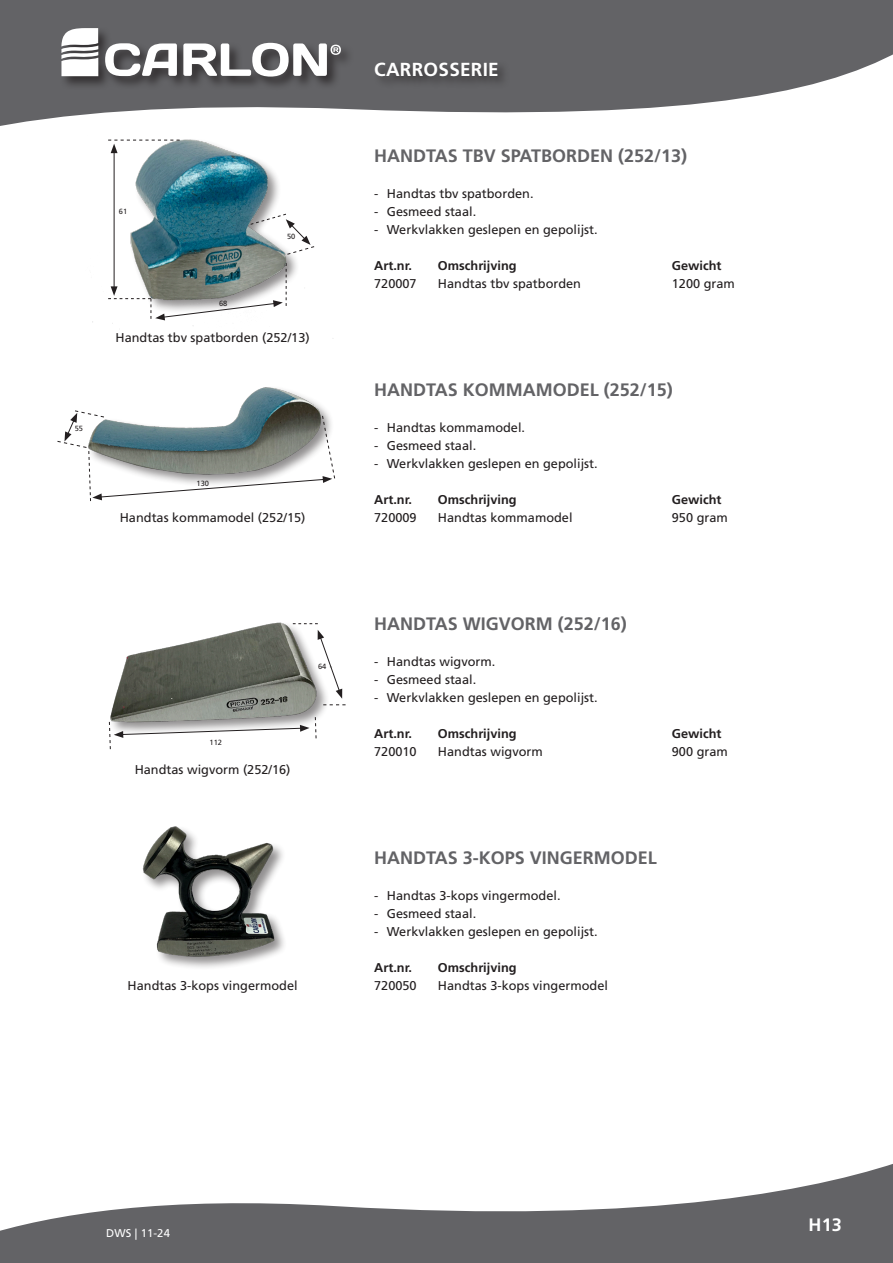
<style>
.page{position:relative;width:893px;height:1263px;background:#fff}
.page>*{position:absolute;margin:0;border:0;box-sizing:border-box;transform-origin:0 0}
.t1{font:700 18.9px "Frutiger LT Std";letter-spacing:.015em;color:#fff}
.t2{font:700 18px "Frutiger LT Std";color:#636366}
.t3{font:700 18px "Frutiger LT Std";color:#fff}
.plat{font:12.75px "Frutiger LT Std";color:#231f20}
.omschrijving{font:12.75px "Frutiger LT Std";color:#231f20}
.art_omschr_plat{font:12.75px "Frutiger LT Std";color:#231f20}
.art_omschr_vet{font:700 12.75px "Frutiger LT Std";color:#231f20}
.t4{font:11.25px "Frutiger LT Std";letter-spacing:.01em;color:#fff}
.t5{font:7.5px "Frutiger LT Std";color:#231f20}
</style>
<div class="page">
<svg style="left:0;top:1164px;width:893px;height:99px;fill:#636366"></svg>
<svg style="left:0;top:0;width:893px;height:126px;fill:#636366"></svg>
<div style="left:374px;top:60px;width:137px;height:30px;background:#231f20;opacity:.75"></div>
<div style="left:60px;top:26px;width:294px;height:65px;background:#231f20;opacity:.75"></div>
<svg style="left:105px;top:43px;width:72px;height:33px"></svg>
<svg style="left:183px;top:43px;width:158px;height:34px"></svg>
<svg style="left:61px;top:28px;width:37px;height:48px"></svg>
<img style="left:92px;top:139px;width:241px;height:200px">
<img style="left:240px;top:387px;width:85px;height:23px">
<img style="left:108px;top:622px;width:232px;height:102px">
<img style="left:142px;top:826px;width:142px;height:142px">
<hr style="left:114px;top:151px;width:1px;height:138px;background:#231f20">
<svg style="left:108px;top:140px;width:72px;height:13px"></svg>
<svg style="left:108px;top:263px;width:179px;height:57px"></svg>
<svg style="left:250px;top:213px;width:65px;height:42px"></svg>
<svg style="left:57px;top:410px;width:278px;height:92px"></svg>
<svg style="left:293px;top:623px;width:25px;height:1px"></svg>
<svg style="left:318px;top:630px;width:28px;height:75px"></svg>
<svg style="left:109px;top:716px;width:208px;height:34px"></svg>
<p class="t5" style="left:75px;top:424px;width:10px">55</p>
<p class="t5" style="left:119px;top:207px;width:10px">61</p>
<p class="t5" style="left:219px;top:299px;width:10px">68</p>
<p class="t5" style="left:287px;top:232px;width:10px">50</p>
<p class="omschrijving" style="left:116px;top:330px;width:196px">Handtas tbv spatborden (252/13)</p>
<p class="t5" style="left:197px;top:479px;width:14px">130</p>
<p class="omschrijving" style="left:120px;top:510px;width:187px">Handtas kommamodel (252/15)</p>
<p class="t5" style="left:210px;top:738px;width:14px">112</p>
<p class="omschrijving" style="left:135px;top:762px;width:157px">Handtas wigvorm (252/16)</p>
<p class="t5" style="left:318px;top:662px;width:10px">64</p>
<p class="omschrijving" style="left:128px;top:978px;width:172px">Handtas 3-kops vingermodel</p>
<p class="t1" style="left:374px;top:58px;width:126px">CARROSSERIE</p>
<p class="t2" style="left:374px;top:145px;width:314px">HANDTAS TBV SPATBORDEN (252/13)</p>
<p class="plat" style="left:374px;top:186px;width:161px">- Handtas tbv spatborden.</p>
<p class="plat" style="left:374px;top:204px;width:104px">- Gesmeed staal.</p>
<p class="plat" style="left:374px;top:222px;width:225px">- Werkvlakken geslepen en gepolijst.</p>
<p class="art_omschr_vet" style="left:374px;top:258px;width:39px">Art.nr.</p>
<p class="art_omschr_vet" style="left:438px;top:258px;width:80px">Omschrijving</p>
<p class="art_omschr_vet" style="left:672px;top:258px;width:51px">Gewicht</p>
<p class="art_omschr_plat" style="left:374px;top:276px;width:44px">720007</p>
<p class="art_omschr_plat" style="left:438px;top:276px;width:145px">Handtas tbv spatborden</p>
<p class="art_omschr_plat" style="left:672px;top:276px;width:65px">1200 gram</p>
<p class="t2" style="left:374px;top:379px;width:300px">HANDTAS KOMMAMODEL (252/15)</p>
<p class="plat" style="left:374px;top:420px;width:152px">- Handtas kommamodel.</p>
<p class="plat" style="left:374px;top:438px;width:104px">- Gesmeed staal.</p>
<p class="plat" style="left:374px;top:456px;width:225px">- Werkvlakken geslepen en gepolijst.</p>
<p class="art_omschr_vet" style="left:374px;top:492px;width:39px">Art.nr.</p>
<p class="art_omschr_vet" style="left:438px;top:492px;width:80px">Omschrijving</p>
<p class="art_omschr_vet" style="left:672px;top:492px;width:51px">Gewicht</p>
<p class="art_omschr_plat" style="left:374px;top:510px;width:44px">720009</p>
<p class="art_omschr_plat" style="left:438px;top:510px;width:136px">Handtas kommamodel</p>
<p class="art_omschr_plat" style="left:672px;top:510px;width:57px">950 gram</p>
<p class="t2" style="left:374px;top:613px;width:254px">HANDTAS WIGVORM (252/16)</p>
<p class="plat" style="left:374px;top:654px;width:123px">- Handtas wigvorm.</p>
<p class="plat" style="left:374px;top:672px;width:104px">- Gesmeed staal.</p>
<p class="plat" style="left:374px;top:690px;width:225px">- Werkvlakken geslepen en gepolijst.</p>
<p class="art_omschr_vet" style="left:374px;top:726px;width:39px">Art.nr.</p>
<p class="art_omschr_vet" style="left:438px;top:726px;width:80px">Omschrijving</p>
<p class="art_omschr_vet" style="left:672px;top:726px;width:51px">Gewicht</p>
<p class="art_omschr_plat" style="left:374px;top:744px;width:44px">720010</p>
<p class="art_omschr_plat" style="left:438px;top:744px;width:106px">Handtas wigvorm</p>
<p class="art_omschr_plat" style="left:672px;top:744px;width:57px">900 gram</p>
<p class="t2" style="left:374px;top:847px;width:284px">HANDTAS 3-KOPS VINGERMODEL</p>
<p class="omschrijving" style="left:374px;top:888px;width:188px">- Handtas 3-kops vingermodel.</p>
<p class="omschrijving" style="left:374px;top:906px;width:104px">- Gesmeed staal.</p>
<p class="omschrijving" style="left:374px;top:924px;width:225px">- Werkvlakken geslepen en gepolijst.</p>
<p class="art_omschr_vet" style="left:374px;top:960px;width:39px">Art.nr.</p>
<p class="art_omschr_vet" style="left:438px;top:960px;width:80px">Omschrijving</p>
<p class="art_omschr_plat" style="left:374px;top:978px;width:44px">720050</p>
<p class="art_omschr_plat" style="left:438px;top:978px;width:172px">Handtas 3-kops vingermodel</p>
<p class="t4" style="left:106px;top:1226px;width:65px">DWS | 11-24</p>
<p class="t3" style="left:809px;top:1214px;width:35px">H13</p>
</div>
